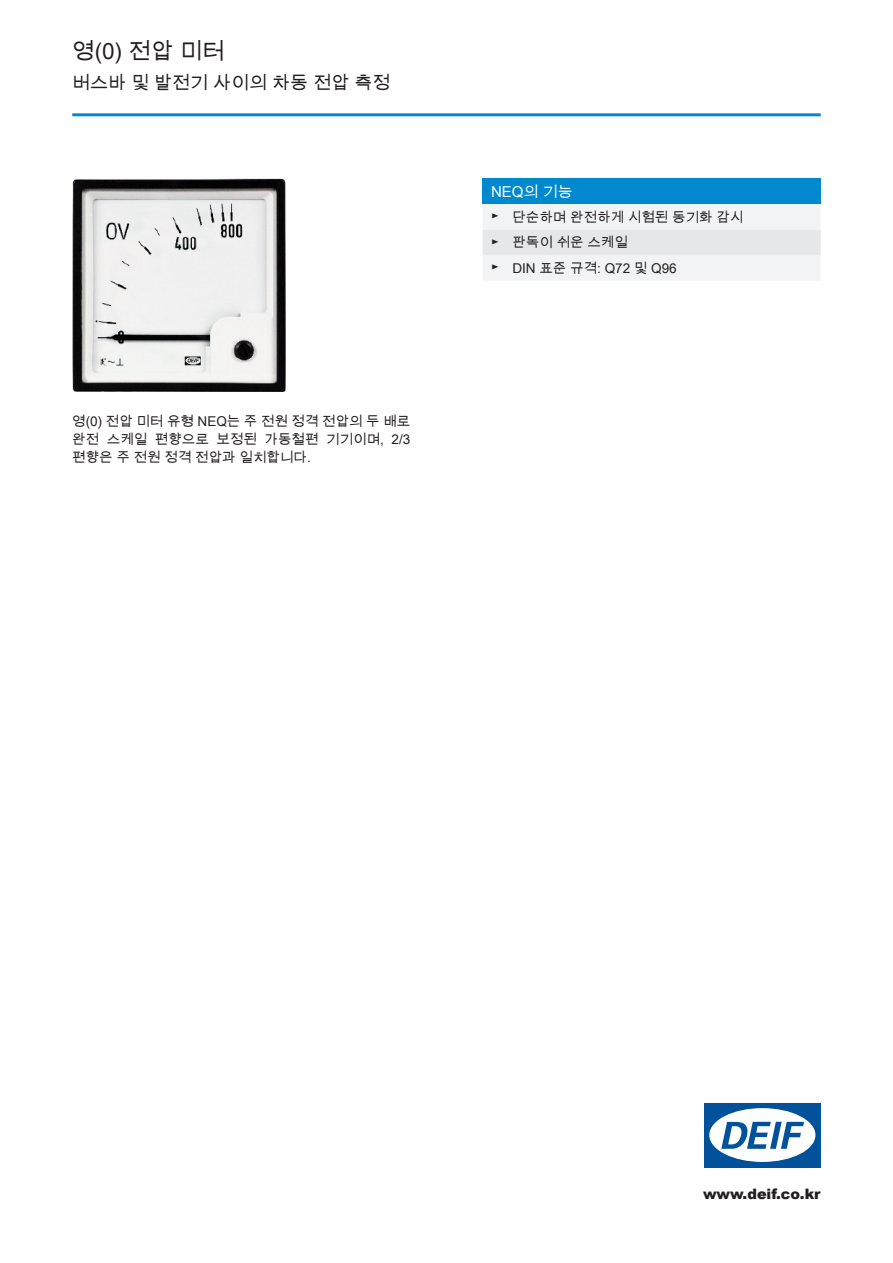
<style>
.page{position:relative;width:893px;height:1263px;background:#fff}
.page>*{position:absolute;margin:0;border:0;box-sizing:border-box;transform-origin:0 0}
.t1{font:22.5px "Arial Unicode MS";color:#231f20}
.t2{font:18px "Arial Unicode MS";color:#231f20}
.t3{font:15px "Arial Unicode MS";color:#fff}
.t4{font:900 14.4px "Arial";color:#231f20}
.t5{font:13.5px/18px "Arial Unicode MS";color:#231f20;text-align:justify}
</style>
<div class="page">
<hr style="left:72px;top:113px;width:749px;height:3px;background:#0089cf">
<img style="left:72px;top:179px;width:213px;height:212px">
<div style="left:483px;top:179px;width:338px;height:25px;background:#0089cf"></div>
<svg style="left:483px;top:204px;width:338px;height:76px"></svg>
<div style="left:704px;top:1103px;width:117px;height:64px;background:#01529a"></div>
<div style="left:709px;top:1108px;width:106px;height:54px;background:#fff;border-radius:50%"></div>
<svg style="left:721px;top:1122px;width:83px;height:27px"></svg>
<h1 class="t1" style="left:72px;top:34px;width:154px">영(0) 전압 미터</h1>
<h2 class="t2" style="left:72px;top:70px;width:320px">버스바 및 발전기 사이의 차동 전압 측정</h2>
<p class="t5" style="left:72px;top:412px;width:340px">영(0) 전압 미터 유형 NEQ는 주 전원 정격 전압의 두 배로 완전 스케일 편향으로 보정된 가동철편 기기이며, 2/3 편향은 주 전원 정격 전압과 일치합니다.</p>
<p class="t3" style="left:491px;top:181px;width:83px">NEQ의 기능</p>
<p class="t5" style="left:491px;top:204px;width:254px;line-height:25.5px;text-align:left">► 단순하며 완전하게 시험된 동기화 감시 ► 판독이 쉬운 스케일<br>► DIN 표준 규격: Q72 및 Q96</p>
<p class="t4" style="left:703px;top:1183px;width:119px">www.deif.co.kr</p>
</div>
